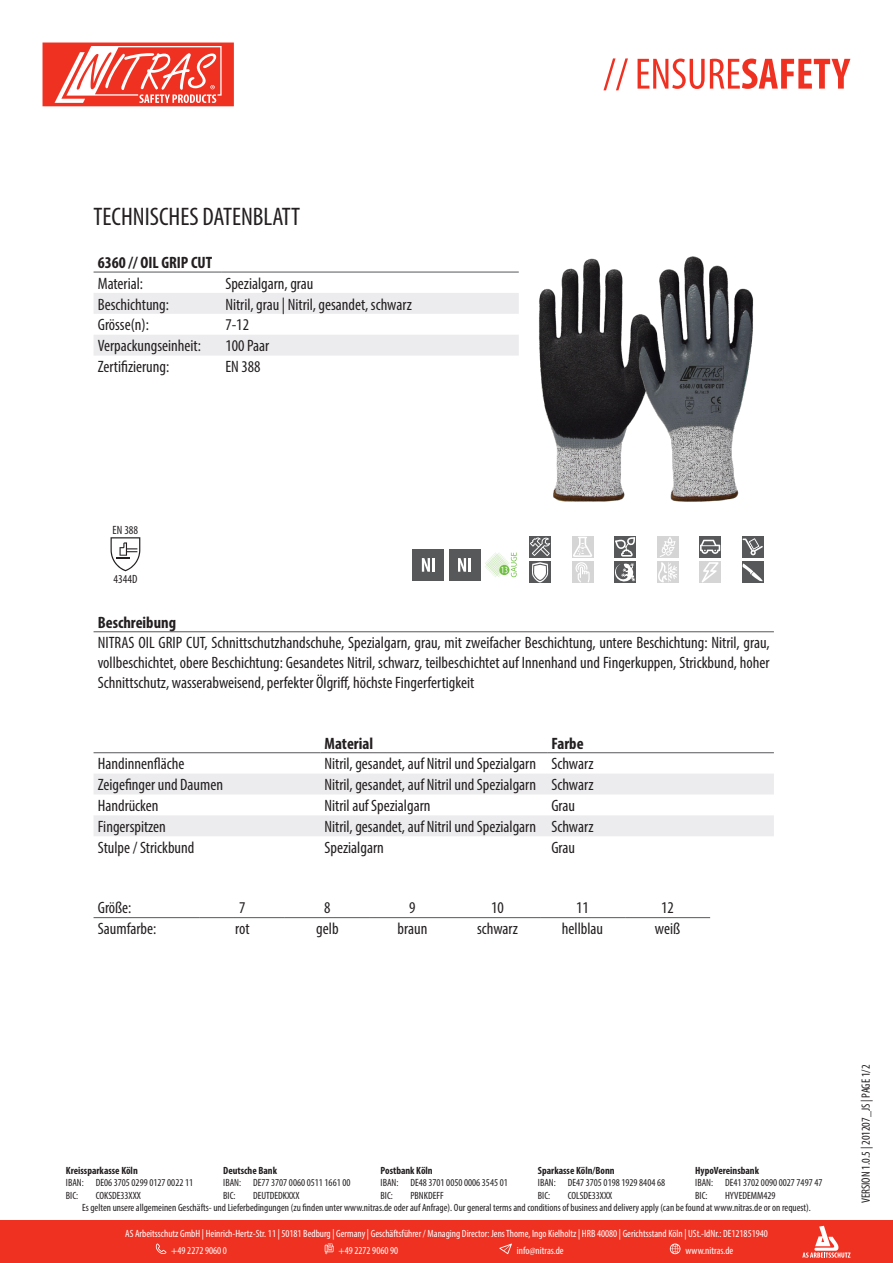
<style>
.page{position:relative;width:893px;height:1263px;background:#fff}
.page>*{position:absolute;margin:0;border:0;box-sizing:border-box;transform-origin:0 0}
.t1{font:condensed 25.5px "Myriad Pro";color:#231f20}
.t2{font:condensed 16.5px/19.8px "Myriad Pro";color:#231f20;text-align:justify}
.t3{font:700 condensed 16.5px "Myriad Pro";color:#231f20}
.t4{font:condensed 12px "Myriad Pro";color:#231f20}
.t5{font:condensed 10.5px/12.6px "Myriad Pro";color:#231f20}
.t6{font:condensed 10.5px/17px "Myriad Pro";color:#fff}
.t7{font:700 condensed 10.5px "Myriad Pro";color:#231f20}
</style>
<div class="page">
<svg style="left:603px;top:58px;width:247px;height:32px"></svg>
<svg style="left:43px;top:43px;width:191px;height:63px"></svg>
<div style="left:0;top:1220px;width:893px;height:43px;background:#ef3122"></div>
<svg style="left:802px;top:1226px;width:48px;height:32px"></svg>
<svg style="left:156px;top:1243px;width:10px;height:11px"></svg>
<svg style="left:325px;top:1243px;width:9px;height:11px"></svg>
<svg style="left:499px;top:1243px;width:13px;height:11px"></svg>
<svg style="left:670px;top:1243px;width:10px;height:11px"></svg>
<svg style="left:94px;top:293px;width:425px;height:63px"></svg>
<hr style="left:94px;top:272px;width:127px;height:1px;background:#57585a">
<hr style="left:221px;top:272px;width:298px;height:1px;background:#57585a">
<img style="left:539px;top:256px;width:215px;height:246px">
<svg style="left:111px;top:537px;width:29px;height:34px"></svg>
<div style="left:412px;top:549px;width:32px;height:32px;background:#57585a"></div>
<svg style="left:422px;top:558px;width:8px;height:14px"></svg>
<hr style="left:432px;top:558px;width:3px;height:14px;background:#fff">
<div style="left:449px;top:549px;width:31px;height:32px;background:#57585a"></div>
<svg style="left:458px;top:558px;width:8px;height:14px"></svg>
<hr style="left:468px;top:558px;width:3px;height:14px;background:#fff">
<svg style="left:485px;top:552px;width:32px;height:25px"></svg>
<div style="left:529px;top:536px;width:22px;height:21px;background:#57585a"></div>
<svg style="left:530px;top:537px;width:20px;height:19px"></svg>
<div style="left:572px;top:536px;width:21px;height:21px;background:#d5d5d6"></div>
<svg style="left:614px;top:536px;width:22px;height:21px"></svg>
<svg style="left:615px;top:537px;width:20px;height:19px"></svg>
<div style="left:657px;top:536px;width:21px;height:21px;background:#d5d5d6"></div>
<div style="left:699px;top:536px;width:22px;height:21px;background:#57585a"></div>
<svg style="left:700px;top:540px;width:20px;height:14px"></svg>
<div style="left:742px;top:536px;width:21px;height:21px;background:#57585a"></div>
<svg style="left:743px;top:538px;width:20px;height:17px"></svg>
<div style="left:529px;top:562px;width:22px;height:21px;background:#57585a"></div>
<svg style="left:532px;top:562px;width:17px;height:20px"></svg>
<div style="left:572px;top:562px;width:21px;height:21px;background:#d5d5d6"></div>
<svg style="left:573px;top:537px;width:20px;height:45px"></svg>
<div style="left:614px;top:562px;width:22px;height:21px;background:#57585a"></div>
<svg style="left:615px;top:563px;width:20px;height:19px"></svg>
<div style="left:657px;top:562px;width:21px;height:21px;background:#d5d5d6"></div>
<svg style="left:658px;top:537px;width:19px;height:45px"></svg>
<div style="left:699px;top:562px;width:22px;height:21px;background:#d5d5d6"></div>
<svg style="left:702px;top:562px;width:17px;height:20px"></svg>
<div style="left:742px;top:562px;width:21px;height:21px;background:#57585a"></div>
<svg style="left:742px;top:563px;width:21px;height:18px"></svg>
<hr style="left:94px;top:631px;width:680px;height:1px;background:#57585a">
<svg style="left:94px;top:774px;width:680px;height:62px"></svg>
<hr style="left:94px;top:752px;width:226px;height:1px;background:#57585a">
<hr style="left:320px;top:752px;width:227px;height:1px;background:#57585a">
<hr style="left:547px;top:752px;width:227px;height:1px;background:#57585a">
<svg style="left:94px;top:918px;width:616px;height:1px"></svg>
<hr style="left:94px;top:917px;width:106px;height:1px;background:#57585a">
<hr style="left:200px;top:917px;width:85px;height:1px;background:#57585a">
<hr style="left:285px;top:917px;width:85px;height:1px;background:#57585a">
<hr style="left:370px;top:917px;width:85px;height:1px;background:#57585a">
<hr style="left:455px;top:917px;width:85px;height:1px;background:#57585a">
<hr style="left:540px;top:917px;width:85px;height:1px;background:#57585a">
<hr style="left:625px;top:917px;width:85px;height:1px;background:#57585a">
<p class="t1" style="left:94px;top:202px;width:208px">TECHNISCHES DATENBLATT</p>
<p class="t3" style="left:98px;top:252px;width:116px">6360 // OIL GRIP CUT</p>
<p class="t2" style="left:98px;top:273px;width:47px">Material:</p>
<p class="t2" style="left:225px;top:273px;width:90px">Spezialgarn, grau</p>
<p class="t2" style="left:98px;top:294px;width:73px">Beschichtung:</p>
<p class="t2" style="left:225px;top:294px;width:188px">Nitril, grau | Nitril, gesandet, schwarz</p>
<p class="t2" style="left:98px;top:315px;width:53px">Grösse(n):</p>
<p class="t2" style="left:225px;top:315px;width:25px">7-12</p>
<p class="t2" style="left:98px;top:336px;width:105px">Verpackungseinheit:</p>
<p class="t2" style="left:225px;top:336px;width:45px">100 Paar</p>
<p class="t2" style="left:98px;top:357px;width:73px">Zertifizierung:</p>
<p class="t2" style="left:225px;top:357px;width:37px">EN 388</p>
<p class="t4" style="left:113px;top:523px;width:27px">EN 388</p>
<p class="t4" style="left:114px;top:572px;width:25px">4344D</p>
<p class="t3" style="left:98px;top:612px;width:80px">Beschreibung</p>
<p class="t2" style="left:98px;top:633px;width:673px">NITRAS OIL GRIP CUT, Schnittschutzhandschuhe, Spezialgarn, grau, mit zweifacher Beschichtung, untere Beschichtung: Nitril, grau, vollbeschichtet, obere Beschichtung: Gesandetes Nitril, schwarz, teilbeschichtet auf Innenhand und Fingerkuppen, Strickbund, hoher Schnittschutz, wasserabweisend, perfekter Ölgriff, höchste Fingerfertigkeit</p>
<p class="t3" style="left:325px;top:733px;width:50px">Material</p>
<p class="t3" style="left:551px;top:733px;width:34px">Farbe</p>
<p class="t2" style="left:98px;top:754px;width:88px">Handinnenfläche</p>
<p class="t2" style="left:325px;top:754px;width:213px">Nitril, gesandet, auf Nitril und Spezialgarn</p>
<p class="t2" style="left:551px;top:754px;width:44px">Schwarz</p>
<p class="t2" style="left:98px;top:775px;width:127px">Zeigefinger und Daumen</p>
<p class="t2" style="left:325px;top:775px;width:213px">Nitril, gesandet, auf Nitril und Spezialgarn</p>
<p class="t2" style="left:551px;top:775px;width:44px">Schwarz</p>
<p class="t2" style="left:98px;top:795px;width:62px">Handrücken</p>
<p class="t2" style="left:325px;top:795px;width:107px">Nitril auf Spezialgarn</p>
<p class="t2" style="left:551px;top:795px;width:25px">Grau</p>
<p class="t2" style="left:98px;top:816px;width:70px">Fingerspitzen</p>
<p class="t2" style="left:325px;top:816px;width:213px">Nitril, gesandet, auf Nitril und Spezialgarn</p>
<p class="t2" style="left:551px;top:816px;width:44px">Schwarz</p>
<p class="t2" style="left:98px;top:837px;width:98px">Stulpe / Strickbund</p>
<p class="t2" style="left:325px;top:837px;width:61px">Spezialgarn</p>
<p class="t2" style="left:551px;top:837px;width:25px">Grau</p>
<p class="t2" style="left:98px;top:898px;width:35px">Größe:</p>
<p class="t2" style="left:239px;top:898px;width:8px">7</p>
<p class="t2" style="left:324px;top:898px;width:8px">8</p>
<p class="t2" style="left:409px;top:898px;width:8px">9</p>
<p class="t2" style="left:491px;top:898px;width:14px">10</p>
<p class="t2" style="left:576px;top:898px;width:14px">11</p>
<p class="t2" style="left:661px;top:898px;width:14px">12</p>
<p class="t2" style="left:98px;top:919px;width:60px">Saumfarbe:</p>
<p class="t2" style="left:235px;top:919px;width:16px">rot</p>
<p class="t2" style="left:316px;top:919px;width:24px">gelb</p>
<p class="t2" style="left:398px;top:919px;width:31px">braun</p>
<p class="t2" style="left:477px;top:919px;width:42px">schwarz</p>
<p class="t2" style="left:562px;top:919px;width:43px">hellblau</p>
<p class="t2" style="left:655px;top:919px;width:27px">weiß</p>
<p class="t7" style="left:66px;top:1164px;width:73px">Kreissparkasse Köln</p>
<p class="t7" style="left:223px;top:1164px;width:55px">Deutsche Bank</p>
<p class="t7" style="left:381px;top:1164px;width:54px">Postbank Köln</p>
<p class="t7" style="left:538px;top:1164px;width:78px">Sparkasse Köln/Bonn</p>
<p class="t7" style="left:695px;top:1164px;width:65px">HypoVereinsbank</p>
<p class="t5" style="left:66px;top:1176px;width:19px">IBAN:<br>BIC:</p>
<p class="t5" style="left:96px;top:1176px;width:99px">DE06 3705 0299 0127 0022 11<br>COKSDE33XXX</p>
<p class="t5" style="left:223px;top:1176px;width:19px">IBAN:<br>BIC:</p>
<p class="t5" style="left:253px;top:1176px;width:99px">DE77 3707 0060 0511 1661 00<br>DEUTDEDKXXX</p>
<p class="t5" style="left:381px;top:1176px;width:19px">IBAN:<br>BIC:</p>
<p class="t5" style="left:410px;top:1176px;width:99px">DE48 3701 0050 0006 3545 01<br>PBNKDEFF</p>
<p class="t5" style="left:538px;top:1176px;width:19px">IBAN:<br>BIC:</p>
<p class="t5" style="left:568px;top:1176px;width:99px">DE47 3705 0198 1929 8404 68<br>COLSDE33XXX</p>
<p class="t5" style="left:695px;top:1176px;width:19px">IBAN:<br>BIC:</p>
<p class="t5" style="left:725px;top:1176px;width:99px">DE41 3702 0090 0027 7497 47</p>
<p class="t5" style="left:725px;top:1189px;width:52px">HYVEDEMM429</p>
<p class="t5" style="left:82px;top:1201px;width:730px">Es gelten unsere allgemeinen Geschäfts- und Lieferbedingungen (zu finden unter www.nitras.de oder auf Anfrage). Our general terms and conditions of business and delivery apply (can be found at www.nitras.de or on request).</p>
<p class="t6" style="left:171px;top:1225px;width:598px;text-indent:-46px">AS Arbeitsschutz GmbH | Heinrich-Hertz-Str. 11 | 50181 Bedburg | Germany | Geschäftsführer / Managing Director: Jens Thome, Ingo Kielholtz | HRB 40080 | Gerichtsstand Köln | USt.-IdNr.: DE121851940 +49 2272 9060 0</p>
<p class="t6" style="left:338px;top:1242px;width:61px">+49 2272 9060 90</p>
<p class="t6" style="left:517px;top:1242px;width:48px">info@nitras.de</p>
<p class="t6" style="left:685px;top:1242px;width:49px">www.nitras.de</p>
<p class="t4" style="left:859px;top:1203px;width:140px;rotate:-90deg">VERSION 1.0.5 | 201207_JS | PAGE 1/2</p>
</div>
